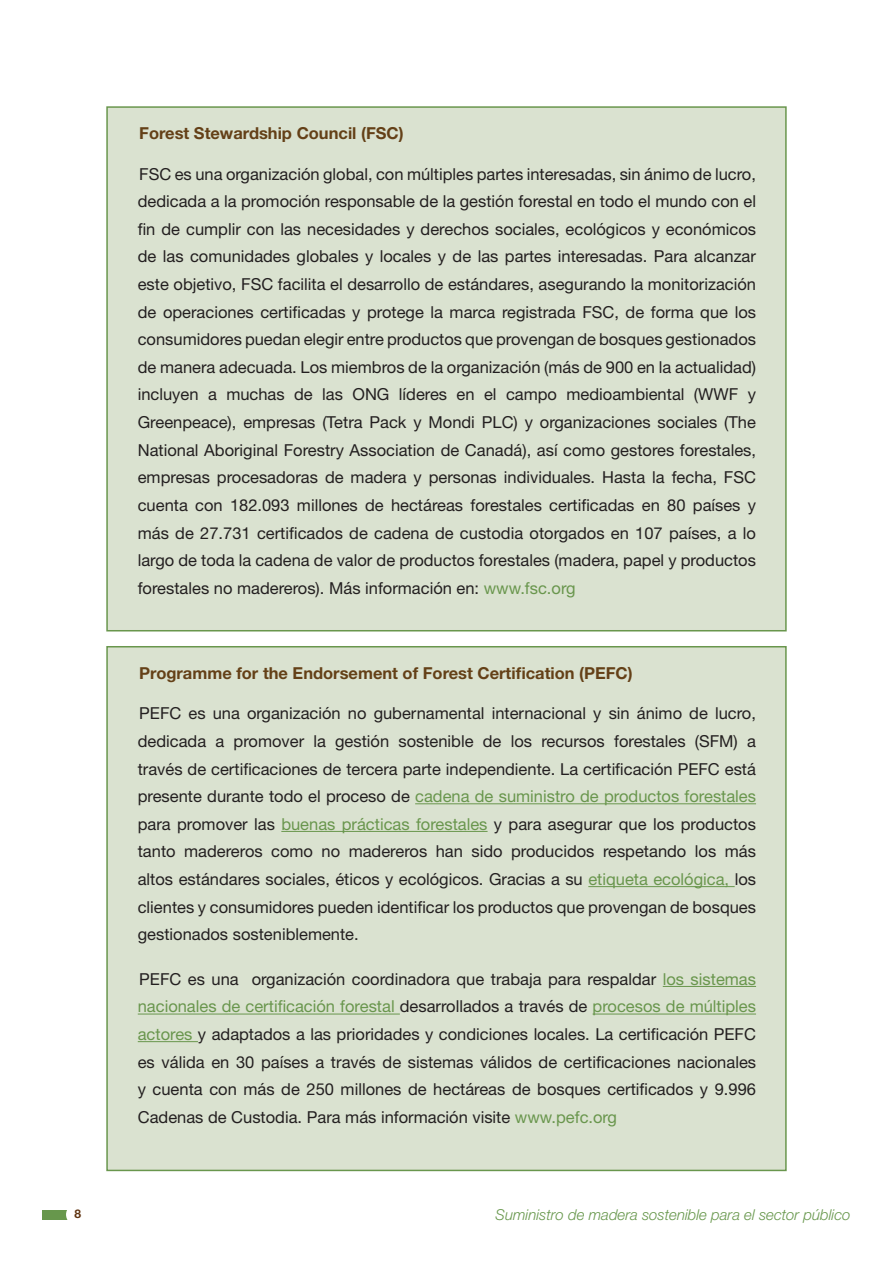
<style>
.page{position:relative;width:893px;height:1263px;background:#fff}
.page>*{position:absolute;margin:0;border:0;box-sizing:border-box;transform-origin:0 0}
.t1{font:16.5px/27.6px "Helvetica Neue LT Std";color:#231f20;text-align:justify}
.t2{font:700 16.5px "Helvetica Neue LT Std";color:#644017}
.t3{font:italic 300 15px "Helvetica Neue LT Std";color:#67974c}
.t4{font:700 12px "Helvetica Neue LT Std";color:#5f3310}
.s1{color:#69964d}
</style>
<div class="page">
<div style="left:43px;top:1209px;width:34px;height:10px;background:#67974c"></div>
<div style="left:66px;top:1204px;width:22px;height:21px;background:#fff;border-radius:50%"></div>
<div style="left:106px;top:106px;width:681px;height:525px;background:#dae2d0;border:2px solid #69964d"></div>
<div style="left:106px;top:646px;width:681px;height:525px;background:#dae2d0;border:2px solid #69964d"></div>
<hr style="left:415px;top:803px;width:341px;height:1px;background:#69964d">
<hr style="left:281px;top:831px;width:207px;height:1px;background:#69964d">
<hr style="left:588px;top:886px;width:147px;height:1px;background:#69964d">
<hr style="left:663px;top:986px;width:93px;height:1px;background:#69964d">
<hr style="left:138px;top:1014px;width:262px;height:1px;background:#69964d">
<hr style="left:593px;top:1014px;width:163px;height:1px;background:#69964d">
<hr style="left:138px;top:1041px;width:60px;height:1px;background:#69964d">
<p class="t2" style="left:139px;top:123px;width:266px">Forest Stewardship Council (FSC)</p>
<p class="t1" style="left:138px;top:160px;width:620px">FSC es una organización global, con múltiples partes interesadas, sin ánimo de lucro, dedicada a la promoción responsable de la gestión forestal en todo el mundo con el fin de cumplir con las necesidades y derechos sociales, ecológicos y económicos de las comunidades globales y locales y de las partes interesadas. Para alcanzar este objetivo, FSC facilita el desarrollo de estándares, asegurando la monitorización de operaciones certificadas y protege la marca registrada FSC, de forma que los consumidores puedan elegir entre productos que provengan de bosques gestionados de manera adecuada. Los miembros de la organización (más de 900 en la actualidad) incluyen a muchas de las ONG líderes en el campo medioambiental (WWF y Greenpeace), empresas (Tetra Pack y Mondi PLC) y organizaciones sociales (The National Aboriginal Forestry Association de Canadá), así como gestores forestales, empresas procesadoras de madera y personas individuales. Hasta la fecha, FSC cuenta con 182.093 millones de hectáreas forestales certificadas en 80 países y más de 27.731 certificados de cadena de custodia otorgados en 107 países, a lo largo de toda la cadena de valor de productos forestales (madera, papel y productos forestales no madereros). Más información en: <span class="s1">www.fsc.org</span></p>
<p class="t2" style="left:139px;top:663px;width:495px">Programme for the Endorsement of Forest Certification (PEFC)</p>
<p class="t1" style="left:138px;top:699px;width:620px">PEFC es una organización no gubernamental internacional y sin ánimo de lucro, dedicada a promover la gestión sostenible de los recursos forestales (SFM) a través de certificaciones de tercera parte independiente. La certificación PEFC está presente durante todo el proceso de <span class="s1">cadena de suministro de productos forestales </span>para promover las <span class="s1">buenas prácticas forestales</span> y para asegurar que los productos tanto madereros como no madereros han sido producidos respetando los más altos estándares sociales, éticos y ecológicos. Gracias a su <span class="s1">etiqueta ecológica,</span> los clientes y consumidores pueden identificar los productos que provengan de bosques gestionados sosteniblemente.</p>
<p class="t1" style="left:138px;top:965px;width:620px">PEFC es una organización coordinadora que trabaja para respaldar <span class="s1">los sistemas nacionales de certificación forestal</span> desarrollados a través de <span class="s1">procesos de múltiples actores</span> y adaptados a las prioridades y condiciones locales. La certificación PEFC es válida en 30 países a través de sistemas válidos de certificaciones nacionales y cuenta con más de 250 millones de hectáreas de bosques certificados y 9.996<br>Cadenas de Custodia. Para más información visite <span class="s1">www.pefc.org</span></p>
<p class="t4" style="left:75px;top:1206px;width:8px">8</p>
<p class="t3" style="left:496px;top:1205px;width:356px">Suministro de madera sostenible para el sector público</p>
</div>
